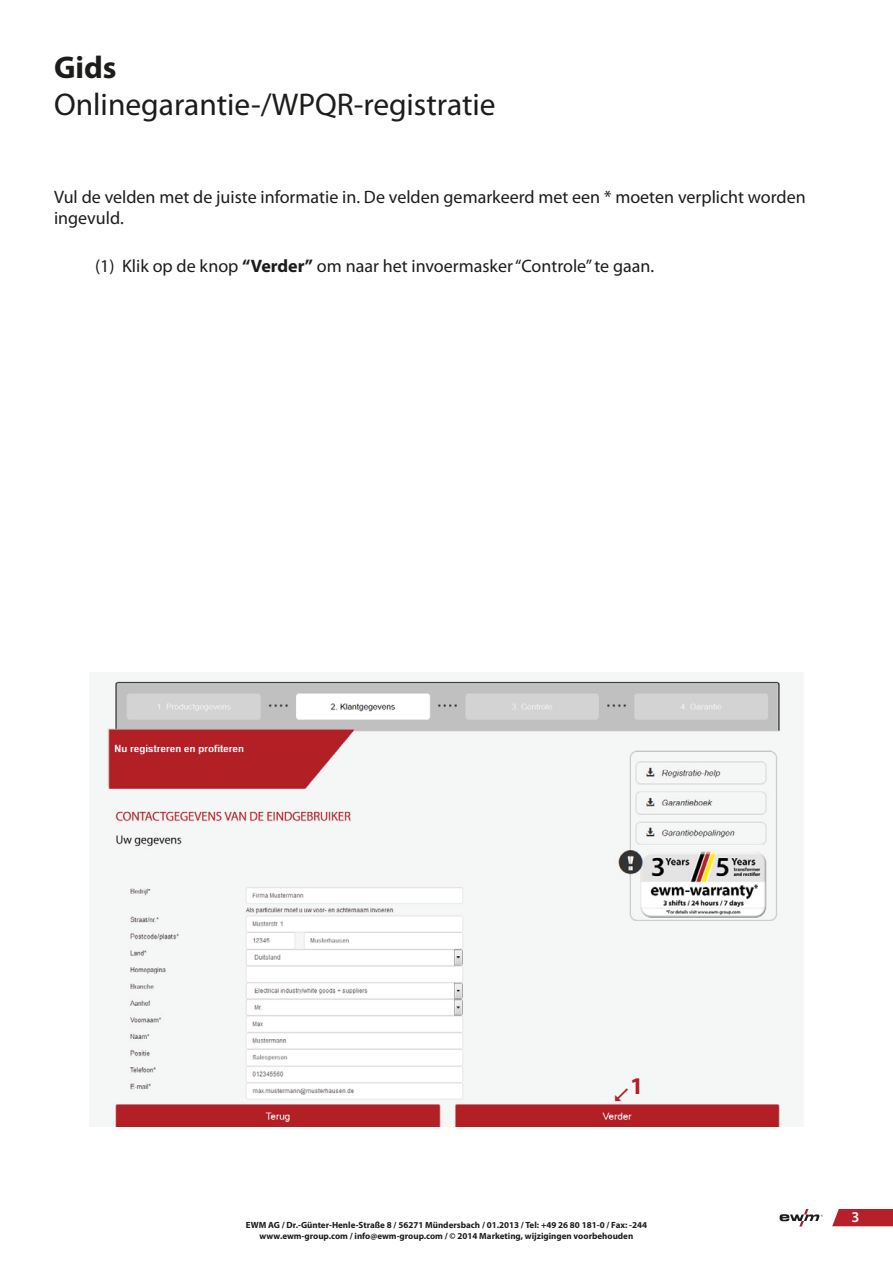
<style>
.page{position:relative;width:893px;height:1263px;background:#fff}
.page>*{position:absolute;margin:0;border:0;box-sizing:border-box;transform-origin:0 0}
.t1{font:31.5px "Myriad Pro";color:#1c1c1b}
.t2{font:700 31.5px "Myriad Pro";color:#1c1c1b}
.t3{font:700 24px "Myriad Pro";color:#b31f24}
.t4{font:18px/21.6px "Myriad Pro";color:#1c1c1b}
.t5{font:600 15px "Myriad Pro";color:#fff}
.t6{font:700 9px/10.8px "Myriad Pro";color:#1c1c1b;text-align:center}
.s1{font-weight:700}
</style>
<div class="page">
<img style="left:104px;top:679px;width:677px;height:447px">
<svg style="left:780px;top:1209px;width:43px;height:17px"></svg>
<svg style="left:832px;top:1209px;width:61px;height:17px"></svg>
<svg style="left:615px;top:1088px;width:13px;height:13px"></svg>
<h1 class="t2" style="left:54px;top:46px;width:64px">Gids</h1>
<h1 class="t1" style="left:54px;top:85px;width:443px">Onlinegarantie-/WPQR-registratie</h1>
<h3 class="t4" style="left:54px;top:186px;width:753px">Vul de velden met de juiste informatie in. De velden gemarkeerd met een * moeten verplicht worden ingevuld.</h3>
<h3 class="t4" style="left:95px;top:255px;width:561px">(1) Klik op de knop <span class="s1">“Verder”</span> om naar het invoermasker “Controle” te gaan.</h3>
<h2 class="t3" style="left:630px;top:1070px;width:15px">1</h2>
<p class="t6" style="left:246px;top:1219px;width:403px">EWM AG / Dr.-Günter-Henle-Straße 8 / 56271 Mündersbach / 01.2013 / Tel: +49 26 80 181-0 / Fax: -244 www.ewm-group.com / info@ewm-group.com / © 2014 Marketing, wijzigingen voorbehouden</p>
<h3 class="t5" style="left:851px;top:1207px;width:10px">3</h3>
</div>
